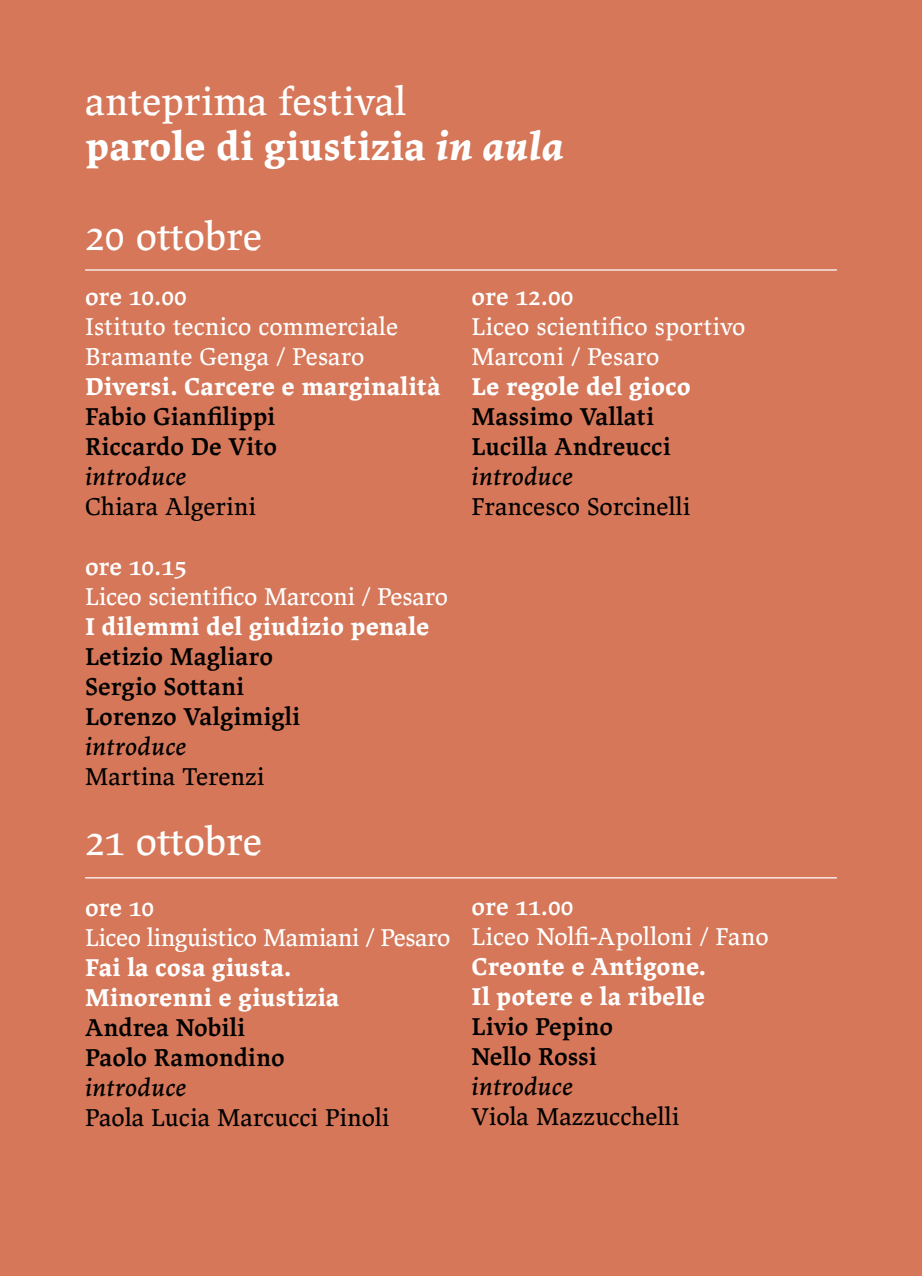
<style>
.page{position:relative;width:922px;height:1276px;background:#fff}
.page>*{position:absolute;margin:0;border:0;box-sizing:border-box;transform-origin:0 0}
.t1{font:40px/45px "Lapture";letter-spacing:-.005em;color:#fff}
.t2{font:25px/30px "Lapture";letter-spacing:-.005em;color:#fff}
.t3{font:600 25px/30px "Lapture";color:#000}
.t4{font:700 25px/30px "Lapture";color:#fff}
.t5{font:25px "Lapture";color:#000}
.t6{font:italic 25px "Lapture";color:#000}
.t7{font:600 25px "Lapture";letter-spacing:-.015em;color:#fff}
.s1{font-weight:700}
.s2{font-weight:700;font-style:italic}
</style>
<div class="page">
<div style="left:0;top:0;width:921px;height:1276px;background:#d57758"></div>
<hr style="left:85px;top:269px;width:751px;height:2px;background:#fff">
<hr style="left:85px;top:877px;width:751px;height:1px;background:#fff">
<h1 class="t1" style="left:85px;top:79px;width:480px">anteprima festival<br><span class="s1">parole di giustizia</span> <span class="s2">in aula</span></h1>
<h1 class="t1" style="left:85px;top:214px;width:178px">20 ottobre</h1>
<p class="t7" style="left:85px;top:281px;width:103px">ore 10.00</p>
<p class="t2" style="left:85px;top:312px;width:314px">Istituto tecnico commerciale<br>Bramante Genga / Pesaro</p>
<p class="t4" style="left:85px;top:372px;width:357px">Diversi. Carcere e marginalità</p>
<p class="t3" style="left:85px;top:402px;width:193px">Fabio Gianfilippi<br>Riccardo De Vito</p>
<p class="t6" style="left:85px;top:461px;width:103px">introduce</p>
<p class="t5" style="left:85px;top:491px;width:172px">Chiara Algerini</p>
<p class="t7" style="left:85px;top:551px;width:103px">ore 10.15</p>
<p class="t2" style="left:85px;top:582px;width:364px">Liceo scientifico Marconi / Pesaro</p>
<p class="t4" style="left:85px;top:612px;width:346px">I dilemmi del giudizio penale</p>
<p class="t3" style="left:85px;top:642px;width:217px">Letizio Magliaro<br>Sergio Sottani<br>Lorenzo Valgimigli</p>
<p class="t6" style="left:85px;top:731px;width:103px">introduce</p>
<p class="t5" style="left:85px;top:761px;width:181px">Martina Terenzi</p>
<h1 class="t1" style="left:85px;top:820px;width:178px">21 ottobre</h1>
<p class="t7" style="left:85px;top:893px;width:71px">ore 10</p>
<p class="t2" style="left:85px;top:923px;width:366px">Liceo linguistico Mamiani / Pesaro</p>
<p class="t4" style="left:85px;top:953px;width:256px">Fai la cosa giusta.<br>Minorenni e giustizia</p>
<p class="t3" style="left:85px;top:1013px;width:201px">Andrea Nobili<br>Paolo Ramondino</p>
<p class="t6" style="left:85px;top:1073px;width:103px">introduce</p>
<p class="t5" style="left:85px;top:1103px;width:306px">Paola Lucia Marcucci Pinoli</p>
<p class="t7" style="left:471px;top:281px;width:103px">ore 12.00</p>
<p class="t2" style="left:471px;top:312px;width:275px">Liceo scientifico sportivo<br>Marconi / Pesaro</p>
<p class="t4" style="left:471px;top:372px;width:221px">Le regole del gioco</p>
<p class="t3" style="left:471px;top:402px;width:201px">Massimo Vallati<br>Lucilla Andreucci</p>
<p class="t6" style="left:471px;top:461px;width:103px">introduce</p>
<p class="t5" style="left:471px;top:491px;width:220px">Francesco Sorcinelli</p>
<p class="t7" style="left:471px;top:891px;width:103px">ore 11.00</p>
<p class="t2" style="left:471px;top:922px;width:298px">Liceo Nolfi-Apolloni / Fano</p>
<p class="t4" style="left:471px;top:952px;width:236px">Creonte e Antigone.<br>Il potere e la ribelle</p>
<p class="t3" style="left:471px;top:1012px;width:143px">Livio Pepino<br>Nello Rossi</p>
<p class="t6" style="left:471px;top:1072px;width:103px">introduce</p>
<p class="t5" style="left:471px;top:1102px;width:209px">Viola Mazzucchelli</p>
</div>
